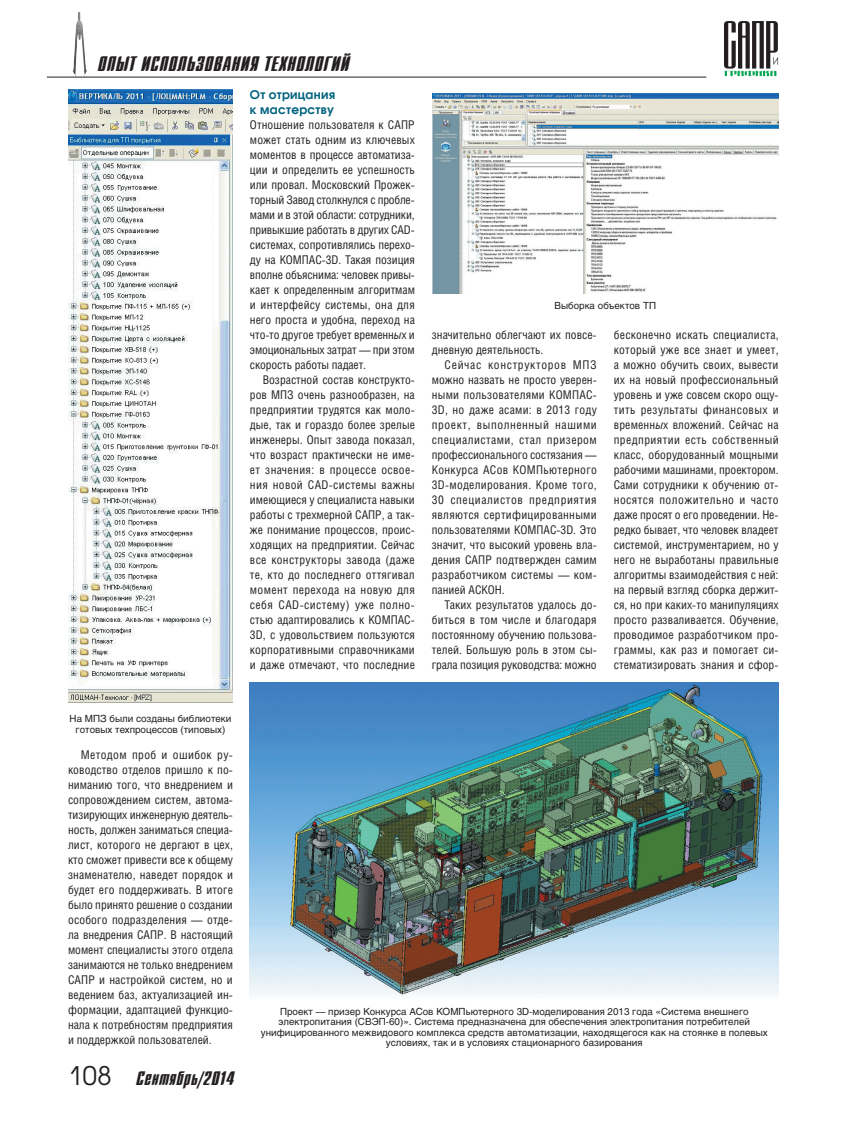
<style>
.page{position:relative;width:851px;height:1127px;background:#fff}
.page>*{position:absolute;margin:0;border:0;box-sizing:border-box;transform-origin:0 0}
.t1{font:21px "Dagger C";letter-spacing:.025em;color:#231f20}
.t2{font:19.5px "Dagger C";letter-spacing:.025em;color:#231f20}
.Body_text{font:12px/15px "Helios Cond";letter-spacing:.005em;color:#231f20;text-align:justify}
.Body_undent{font:12px/15px "Helios Cond";letter-spacing:-.015em;color:#231f20;text-align:justify}
.Subhead_3{font:700 12px/15px "Avant Garde C";letter-spacing:.025em;color:#00627e}
.t3{font:9.75px/10.5px "Helios";color:#231f20;text-align:center}
.s1{font-style:italic}
.s2{font-family:"Avant Garde C";font-size:25.5px}
</style>
<div class="page">
<img style="left:73px;top:12px;width:14px;height:65px">
<svg style="left:724px;top:21px;width:54px;height:55px"></svg>
<hr style="left:47px;top:77px;width:659px;height:1px;background:#231f20">
<img style="left:250px;top:682px;width:528px;height:313px">
<img style="left:433px;top:94px;width:345px;height:199px">
<img style="left:68px;top:89px;width:165px;height:613px">
<h1 class="t1" style="left:98px;top:53px;width:253px">ОПЫТ ИСПОЛЬЗОВАНИЯ ТЕХНОЛОГИЙ</h1>
<p class="Subhead_3" style="left:250px;top:87px;width:87px">От отрицания к мастерству</p>
<p class="Body_undent" style="left:250px;top:117px;width:166px">Отношение пользователя к САПР может стать одним из ключевых моментов в процессе автоматиза&shy;ции и определить ее успешность или провал. Московский Прожек&shy;торный Завод столкнулся с пробле&shy;мами и в этой области: сотрудники, привыкшие работать в других CAD&shy;системах, сопротивлялись перехо&shy;ду на КОМПАС-3D. Такая позиция вполне объяснима: человек привы&shy;кает к определенным алгоритмам и интерфейсу системы, она для него проста и удобна, переход на что-то другое требует временн<span class="s1">ы</span>х и эмоциональных затрат — при этом скорость работы падает.</p>
<p class="Body_text" style="left:250px;top:372px;width:166px;text-indent:13px">Возрастной состав конструкто&shy;ров МПЗ очень разнообразен, на предприятии трудятся как моло&shy;дые, так и гораздо более зрелые инженеры. Опыт завода показал, что возраст практически не име&shy;ет значения: в процессе освое&shy;ния новой CAD-системы важны имеющиеся у специалиста навыки работы с трехмерной САПР, а так&shy;же понимание процессов, проис&shy;ходящих на предприятии. Сейчас все конструкторы завода (даже те, кто до последнего оттягивал момент перехода на новую для себя CAD-систему) уже полно&shy;стью адаптировались к КОМПАС-3D, с удовольствием пользуются корпоративными справочниками и даже отмечают, что последние</p>
<p class="t3" style="left:554px;top:301px;width:103px">Выборка объектов ТП</p>
<p class="Body_text" style="left:432px;top:327px;width:166px">значительно облегчают их повсе&shy;дневную деятельность.</p>
<p class="Body_text" style="left:432px;top:357px;width:166px;text-indent:13px">Сейчас конструкторов МПЗ можно назвать не просто уверен&shy;ными пользователями КОМПАС-3D, но даже асами: в 2013 году проект, выполненный нашими специалистами, стал призером профессионального состязания — Конкурса АСов КОМПьютерного 3D-моделирования. Кроме того, 30 специалистов предприятия являются сертифицированными пользователями КОМПАС-3D. Это значит, что высокий уровень вла&shy;дения САПР подтвержден самим разработчиком системы — ком&shy;панией АСКОН.</p>
<p class="Body_text" style="left:432px;top:597px;width:166px;text-indent:13px">Таких результатов удалось до&shy;биться в том числе и благодаря постоянному обучению пользова&shy;телей. Большую роль в этом сы&shy;грала позиция руководства: можно</p>
<p class="Body_text" style="left:613px;top:327px;width:166px">бесконечно искать специалиста, который уже все знает и умеет, а можно обучить своих, вывести их на новый профессиональный уровень и уже совсем скоро ощу&shy;тить результаты финансовых и временн<span class="s1">ы</span>х вложений. Сейчас на предприятии есть собственный класс, оборудованный мощными рабочими машинами, проектором.<br>Сами сотрудники к обучению от&shy;носятся положительно и часто даже просят о его проведении. Не&shy;редко бывает, что человек владеет системой, инструментарием, но у него не выработаны правильные алгоритмы взаимодействия с ней: на первый взгляд сборка держит&shy;ся, но при каких-то манипуляциях просто разваливается. Обучение, проводимое разработчиком про&shy;граммы, как раз и помогает си&shy;стематизировать знания и сфор-</p>
<p class="t3" style="left:70px;top:713px;width:163px">На МПЗ были созданы библиотеки готовых техпроцессов (типовых)</p>
<p class="Body_text" style="left:68px;top:747px;width:166px;text-indent:13px">Методом проб и ошибок ру&shy;ководство отделов пришло к по&shy;ниманию того, что внедрением и сопровождением систем, автома&shy;тизирующих инженерную деятель&shy;ность, должен заниматься специа&shy;лист, которого не дергают в цех, кто сможет привести все к общему знаменателю, наведет порядок и будет его поддерживать. В итоге было принято решение о создании особого подразделения — отде&shy;ла внедрения САПР. В настоящий момент специалисты этого отдела занимаются не только внедрением САПР и настройкой систем, но и ведением баз, актуализацией ин&shy;формации, адаптацией функцио&shy;нала к потребностям предприятия и поддержкой пользователей.</p>
<h2 class="t2" style="left:68px;top:1068px;width:167px"><span class="s2">108</span> Сентябрь/2014</h2>
<p class="t3" style="left:261px;top:1006px;width:508px">Проект — призер Конкурса АСов КОМПьютерного 3D-моделирования 2013 года «Система внешнего электропитания (СВЭП-60)». Система предназначена для обеспечения электропитания потребителей унифицированного межвидового комплекса средств автоматизации, находящегося как на стоянке в полевых условиях, так и в условиях стационарного базирования</p>
</div>
